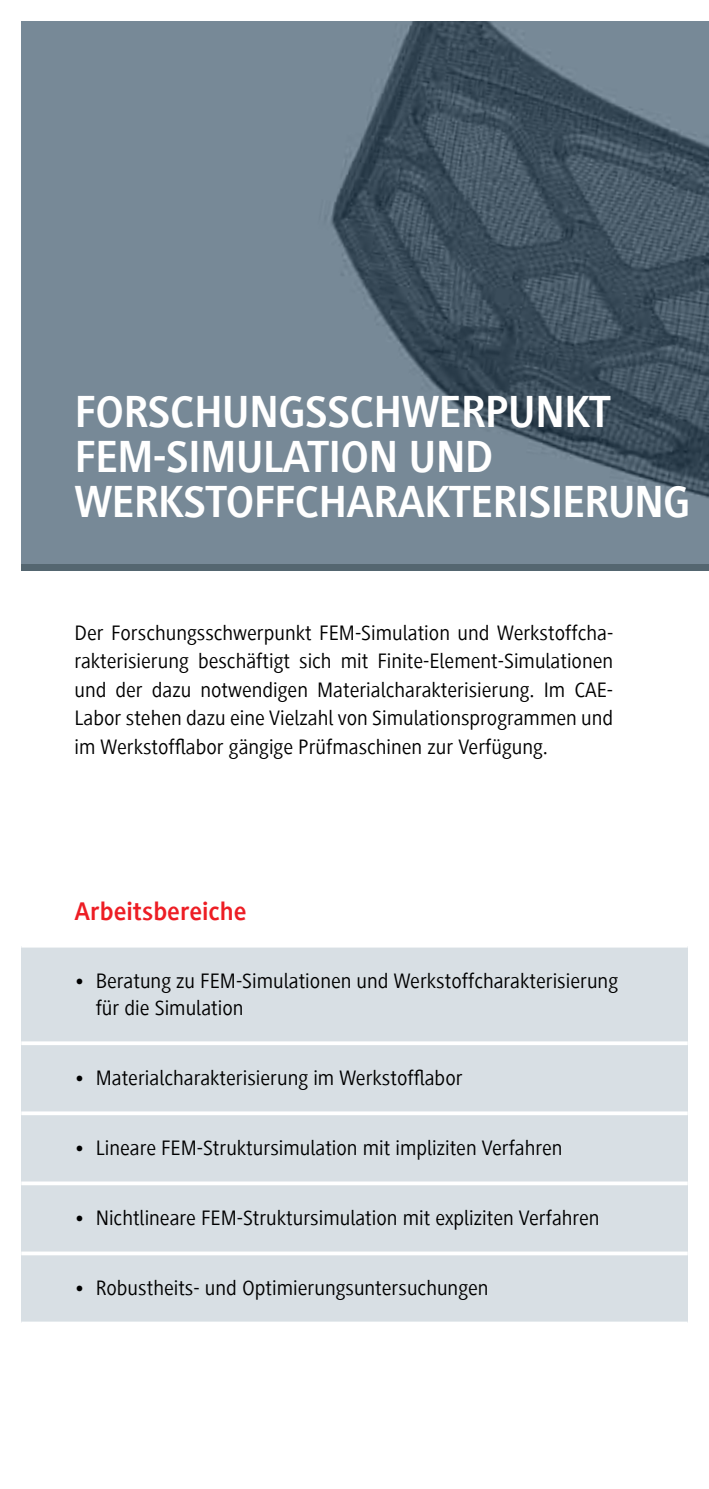
<style>
.page{position:relative;width:709px;height:1489px;background:#fff}
.page>*{position:absolute;margin:0;border:0;box-sizing:border-box;transform-origin:0 0}
.t1{font:700 46.25px/45px "Generis Sans Com";letter-spacing:-.02em;color:#fff}
.t2{font:700 26.25px "Generis Sans Com";color:#ed1d24}
.t3{font:21.5px/28.5px "Generis Sans Com";color:#000;text-align:justify}
</style>
<div class="page">
<div style="left:21px;top:946px;width:666px;height:376px;background:#d8dfe4"></div>
<hr style="left:21px;top:943px;width:666px;height:4px;background:#fff">
<svg style="left:21px;top:1041px;width:666px;height:4px;background:#fafbfc"></svg>
<svg style="left:21px;top:1111px;width:666px;height:4px;background:#fafbfb"></svg>
<svg style="left:21px;top:1181px;width:666px;height:4px;background:#f9fafb"></svg>
<svg style="left:21px;top:1251px;width:666px;height:4px;background:#f9fafa"></svg>
<svg style="left:21px;top:1321px;width:666px;height:2px"></svg>
<div style="left:21px;top:563px;width:688px;height:7px;background:#546670"></div>
<img style="left:21px;top:21px;width:688px;height:542px">
<h1 class="t1" style="left:74px;top:389px;width:617px">FORSCH UNGSSCHWERPUNKT<br>FEM-SIMULATION UND<br>WERKSTOFFCHARAKTERISI ERUNG</h1>
<p class="t3" style="left:74px;top:618px;width:540px">Der Forschungsschwerpunkt FEM-Simulation und Werkstoffcha&shy;rakterisierung beschäftigt sich mit Finite-Element-Simulationen und der dazu notwendigen Materialcharakterisierung. Im CAE-Labor stehen dazu eine Vielzahl von Simulationsprogrammen und im Werkstofflabor gängige Prüfmaschinen zur Verfügung.</p>
<p class="t2" style="left:74px;top:896px;width:174px">ARBEITSBEREICHE</p>
<p class="t3" style="left:96px;top:966px;width:524px;line-height:27.5px;text-indent:-21px">• Beratung zu FEM-Simulationen und Werkstoffcharakterisierung für die Simulation</p>
<p class="t3" style="left:74px;top:1063px;width:390px">• Materialcharakterisierung im Werkstofflabor</p>
<p class="t3" style="left:74px;top:1133px;width:489px">• Lineare FEM-Struktursimulation mit impliziten Verfahren</p>
<p class="t3" style="left:74px;top:1203px;width:527px">• Nichtlineare FEM-Struktursimulation mit expliziten Verfahren</p>
<p class="t3" style="left:74px;top:1273px;width:415px">• Robustheits- und Optimierungsuntersuchungen</p>
</div>
